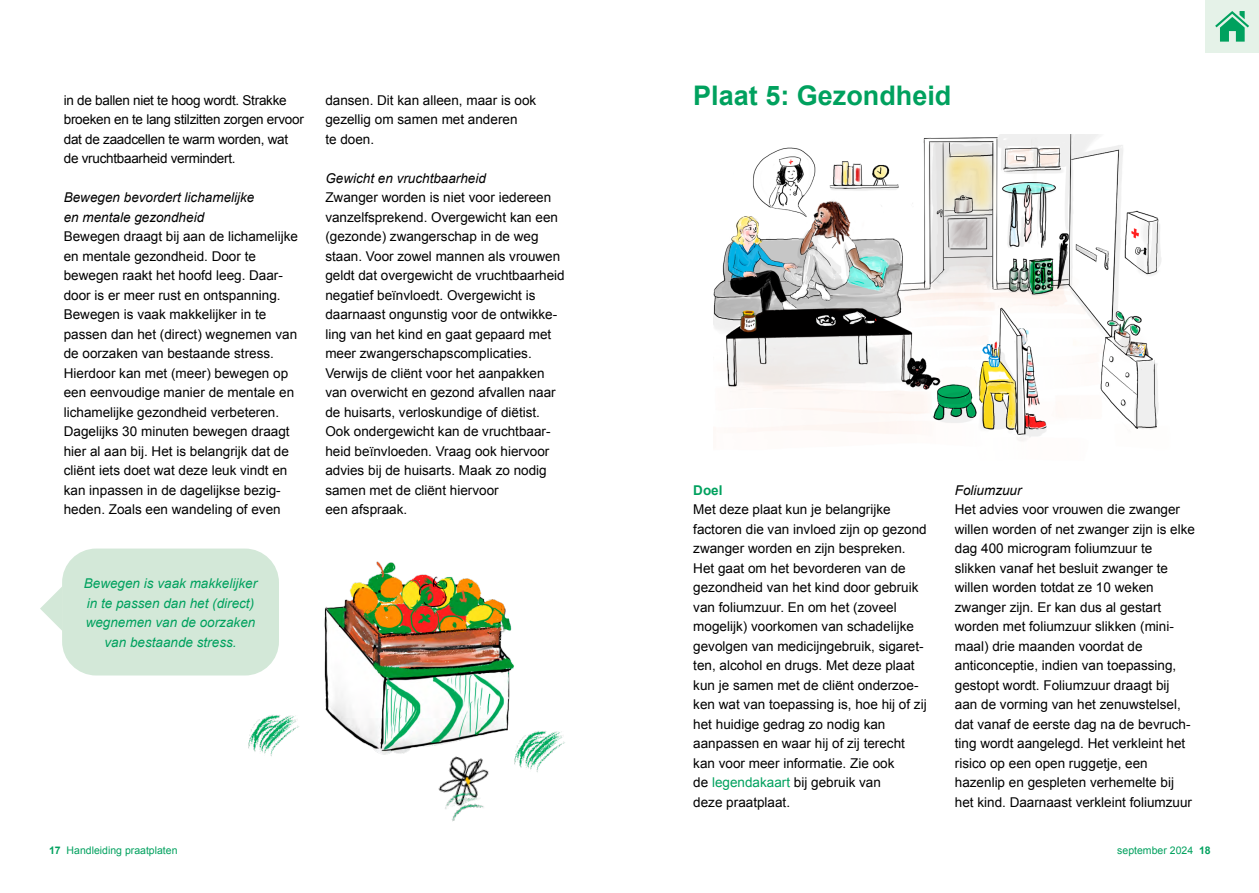
<style>
.page{position:relative;width:1259px;height:893px;background:#fff}
.page>*{position:absolute;margin:0;border:0;box-sizing:border-box;transform-origin:0 0}
.H1_5{font:700 27px "Arial";color:#00a15e}
.Body_tekst{font:13.5px/19.5px "Arial";color:#000}
.Body_tekst-2{font:13.5px/19.5px "Arial";letter-spacing:-.02em;color:#000}
.t1{font:italic 13.5px/19.5px "Arial";color:#00a15e;text-align:center}
.Body_tekst-3{font:italic 13.5px/19.5px "Arial";color:#000}
.Body_tekst-4{font:700 13.5px "Arial";color:#00a15e}
.t2{font:10.5px "Arial";color:#00a15e}
.s1{color:#00a15e}
.s2{font-weight:700}
</style>
<div class="page">
<img style="left:714px;top:134px;width:447px;height:307px">
<div style="left:62px;top:549px;width:217px;height:126px;background:#d3e8d8;border-radius:34px"></div>
<svg style="left:40px;top:587px;width:22px;height:43px"></svg>
<img style="left:324px;top:561px;width:190px;height:194px">
<div style="left:1205px;top:0;width:54px;height:53px;background:#e5f2e8"></div>
<svg style="left:1215px;top:11px;width:34px;height:31px"></svg>
<img style="left:419px;top:741px;width:90px;height:81px">
<img style="left:509px;top:716px;width:56px;height:57px">
<img style="left:248px;top:715px;width:51px;height:42px">
<p class="Body_tekst-2" style="left:64px;top:90px;width:224px">in de ballen niet te hoog wordt. Strakke</p>
<p class="H1_5" style="left:693px;top:77px;width:260px">Plaat 5: Gezondheid</p>
<p class="Body_tekst-2" style="left:64px;top:110px;width:242px">broeken en te lang stilzitten zorgen ervoor dat de zaadcellen te warm worden, wat de vruchtbaarheid vermindert.</p>
<p class="Body_tekst-3" style="left:64px;top:188px;width:192px">Bewegen bevordert lichamelijke en mentale gezondheid</p>
<p class="Body_tekst" style="left:64px;top:227px;width:236px">Bewegen draagt bij aan de lichamelijke en mentale gezondheid. Door te bewegen raakt het hoofd leeg. Daar&shy;door is er meer rust en ontspanning.<br>Bewegen is vaak makkelijker in te passen dan het (direct) wegnemen van de oorzaken van bestaande stress.<br>Hierdoor kan met (meer) bewegen op een eenvoudige manier de mentale en lichamelijke gezondheid verbeteren.<br>Dagelijks 30 minuten bewegen draagt hier al aan bij. Het is belangrijk dat de cliënt iets doet wat deze leuk vindt en kan inpassen in de dagelijkse bezig&shy;heden. Zoals een wandeling of even</p>
<p class="Body_tekst" style="left:325px;top:90px;width:212px">dansen. Dit kan alleen, maar is ook gezellig om samen met anderen<br>te doen.</p>
<p class="Body_tekst-3" style="left:325px;top:168px;width:162px">Gewicht en vruchtbaarheid</p>
<p class="Body_tekst" style="left:325px;top:188px;width:241px">Zwanger worden is niet voor iedereen vanzelfsprekend. Overgewicht kan een (gezonde) zwangerschap in de weg staan. Voor zowel mannen als vrouwen geldt dat overgewicht de vruchtbaarheid negatief beïnvloedt. Overgewicht is daarnaast ongunstig voor de ontwikke&shy;ling van het kind en gaat gepaard met meer zwangerschapscomplicaties.<br>Verwijs de cliënt voor het aanpakken van overwicht en gezond afvallen naar de huisarts, verloskundige of diëtist.<br>Ook ondergewicht kan de vruchtbaar&shy;heid beïnvloeden. Vraag ook hiervoor advies bij de huisarts. Maak zo nodig samen met de cliënt hiervoor<br>een afspraak.</p>
<p class="Body_tekst-4" style="left:693px;top:481px;width:31px">Doel</p>
<p class="Body_tekst" style="left:693px;top:500px;width:235px">Met deze plaat kun je belangrijke factoren die van invloed zijn op gezond zwanger worden en zijn bespreken.<br>Het gaat om het bevorderen van de gezondheid van het kind door gebruik van foliumzuur. En om het (zoveel mogelijk) voorkomen van schadelijke gevolgen van medicijngebruik, sigaret&shy;ten, alcohol en drugs. Met deze plaat kun je samen met de cliënt onderzoe&shy;ken wat van toepassing is, hoe hij of zij het huidige gedrag zo nodig kan aanpassen en waar hij of zij terecht kan voor meer informatie. Zie ook<br>de <span class="s1">legendakaart</span> bij gebruik van<br>deze praatplaat.</p>
<p class="Body_tekst-3" style="left:955px;top:480px;width:68px">Foliumzuur</p>
<p class="Body_tekst" style="left:955px;top:500px;width:242px">Het advies voor vrouwen die zwanger willen worden of net zwanger zijn is elke dag 400 microgram foliumzuur te slikken vanaf het besluit zwanger te willen worden totdat ze 10 weken zwanger zijn. Er kan dus al gestart worden met foliumzuur slikken (mini&shy;maal) drie maanden voordat de anticonceptie, indien van toepassing, gestopt wordt. Foliumzuur draagt bij aan de vorming van het zenuwstelsel, dat vanaf de eerste dag na de bevruch&shy;ting wordt aangelegd. Het verkleint het risico op een open ruggetje, een hazenlip en gespleten verhemelte bij het kind. Daarnaast verkleint foliumzuur</p>
<p class="t1" style="left:84px;top:574px;width:175px">Bewegen is vaak makkelijker in te passen dan het (direct) wegnemen van de oorzaken van bestaande stress.</p>
<p class="t2" style="left:49px;top:843px;width:130px"><span class="s2">17</span> Handleiding praatplaten</p>
<p class="t2" style="left:1117px;top:843px;width:95px">september 2024 <span class="s2">18</span></p>
</div>
